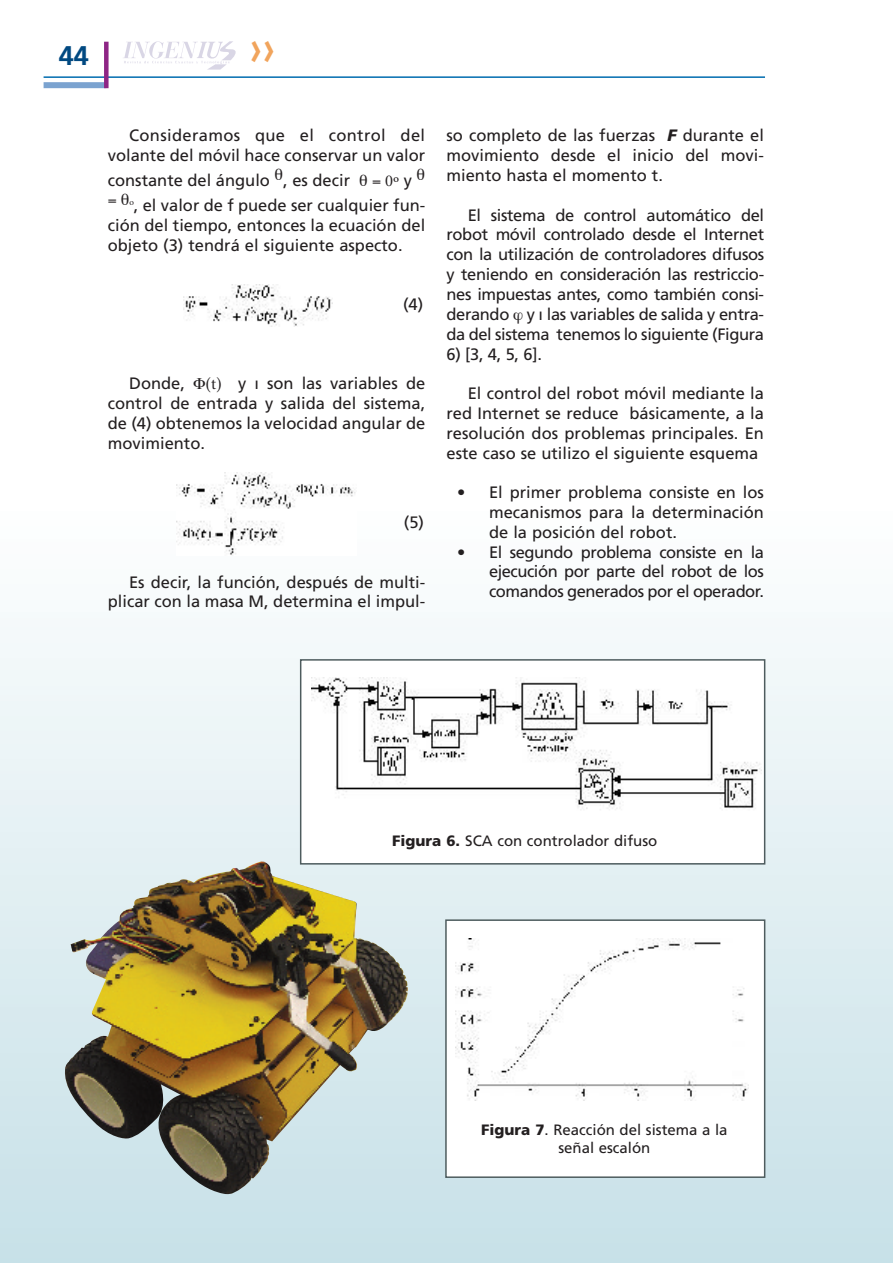
<style>
.page{position:relative;width:893px;height:1263px;background:#fff}
.page>*{position:absolute;margin:0;border:0;box-sizing:border-box;transform-origin:0 0}
.t1{font:700 45px "Eurostile";color:#f1a45c}
.t2{font:700 27px "Frutiger";color:#014981}
.t3{font:16.5px/19.8px "Frutiger";color:#231f20;text-align:justify}
.t4{font:16.5px "Minion";color:#231f20}
.t5{font:15px/18px "Frutiger";color:#231f20;text-align:center}
.s1{font-family:"Frutiger"}
.s2{font-weight:900;font-style:italic}
.s3{font-weight:900}
</style>
<div class="page">
<div style="left:0;top:509px;width:893px;height:754px;background:linear-gradient(to bottom,#fdfefe,#c7e0e7)"></div>
<div style="left:44px;top:82px;width:62px;height:6px;background:#7ba3d0"></div>
<hr style="left:44px;top:76px;width:721px;height:2px;background:#006caf">
<div style="left:104px;top:42px;width:5px;height:46px;background:#8e2585"></div>
<svg style="left:123px;top:41px;width:113px;height:29px"></svg>
<img style="left:184px;top:284px;width:149px;height:42px">
<img style="left:177px;top:472px;width:179px;height:84px">
<img style="left:64px;top:861px;width:344px;height:334px">
<div style="left:301px;top:661px;width:463px;height:202px;background:#fff"></div>
<img style="left:311px;top:677px;width:450px;height:133px">
<div style="left:300px;top:659px;width:465px;height:205px;border:2px solid #4e5c5e"></div>
<div style="left:447px;top:921px;width:317px;height:255px;background:#fff"></div>
<img style="left:455px;top:938px;width:293px;height:163px">
<div style="left:445px;top:919px;width:320px;height:259px;border:2px solid #4e5c5e"></div>
<h2 class="t2" style="left:59px;top:44px;width:32px">44</h2>
<h1 class="t1" style="left:249px;top:27px;width:27px">››</h1>
<p class="t3" style="left:108px;top:127px;width:319px;text-align:right">Consideramos que el control del volante del móvil hace conservar un valor</p>
<p class="t3" style="left:108px;top:171px;width:244px">constante del ángulo , es decir</p>
<p class="t4" style="left:385px;top:174px;width:28px">0º <span class="s1">y</span></p>
<p class="t3" style="left:108px;top:196px;width:319px;text-indent:26px">, el valor de f puede ser cualquier fun&shy;ción del tiempo, entonces la ecuación del objeto (3) tendrá el siguiente aspecto.</p>
<p class="t3" style="left:403px;top:296px;width:22px">(4)</p>
<p class="t3" style="left:108px;top:375px;width:319px;text-indent:130px">y ı son las variables de control de entrada y salida del sistema, de (4) obtenemos la velocidad angular de movimiento.</p>
<p class="t3" style="left:129px;top:375px;width:57px">Donde,</p>
<p class="t4" style="left:211px;top:377px;width:7px">t</p>
<p class="t3" style="left:404px;top:514px;width:22px">(5)</p>
<p class="t3" style="left:108px;top:573px;width:319px;text-align:right">Es decir, la función, después de multi&shy;plicar con la masa M, determina el impul-</p>
<p class="t3" style="left:446px;top:127px;width:319px">so completo de las fuerzas <span class="s2">F</span> durante el movimiento desde el inicio del movi&shy;miento hasta el momento t.</p>
<p class="t3" style="left:447px;top:206px;width:319px;text-indent:21px">El sistema de control automático del robot móvil controlado desde el Internet con la utilización de controladores difusos y teniendo en consideración las restriccio&shy;nes impuestas antes, como también consi&shy;derando y ı las variables de salida y entra&shy;da del sistema tenemos lo siguiente (Figura</p>
<p class="t3" style="left:447px;top:345px;width:97px">6) [3, 4, 5, 6].</p>
<p class="t3" style="left:447px;top:385px;width:319px;text-indent:21px">El control del robot móvil mediante la red Internet se reduce básicamente, a la resolución dos problemas principales. En este caso se utilizo el siguiente esquema</p>
<p class="t3" style="left:489px;top:484px;width:276px;text-indent:-32px">• El primer problema consiste en los mecanismos para la determinación de la posición del robot.</p>
<p class="t3" style="left:489px;top:543px;width:276px;text-indent:-32px">• El segundo problema consiste en la ejecución por parte del robot de los comandos generados por el operador.</p>
<p class="t5" style="left:392px;top:833px;width:267px"><span class="s3">Figura 6.</span> SCA con controlador difuso</p>
<p class="t5" style="left:481px;top:1122px;width:248px"><span class="s3">Figura 7</span>. Reacción del sistema a la señal escalón</p>
</div>
